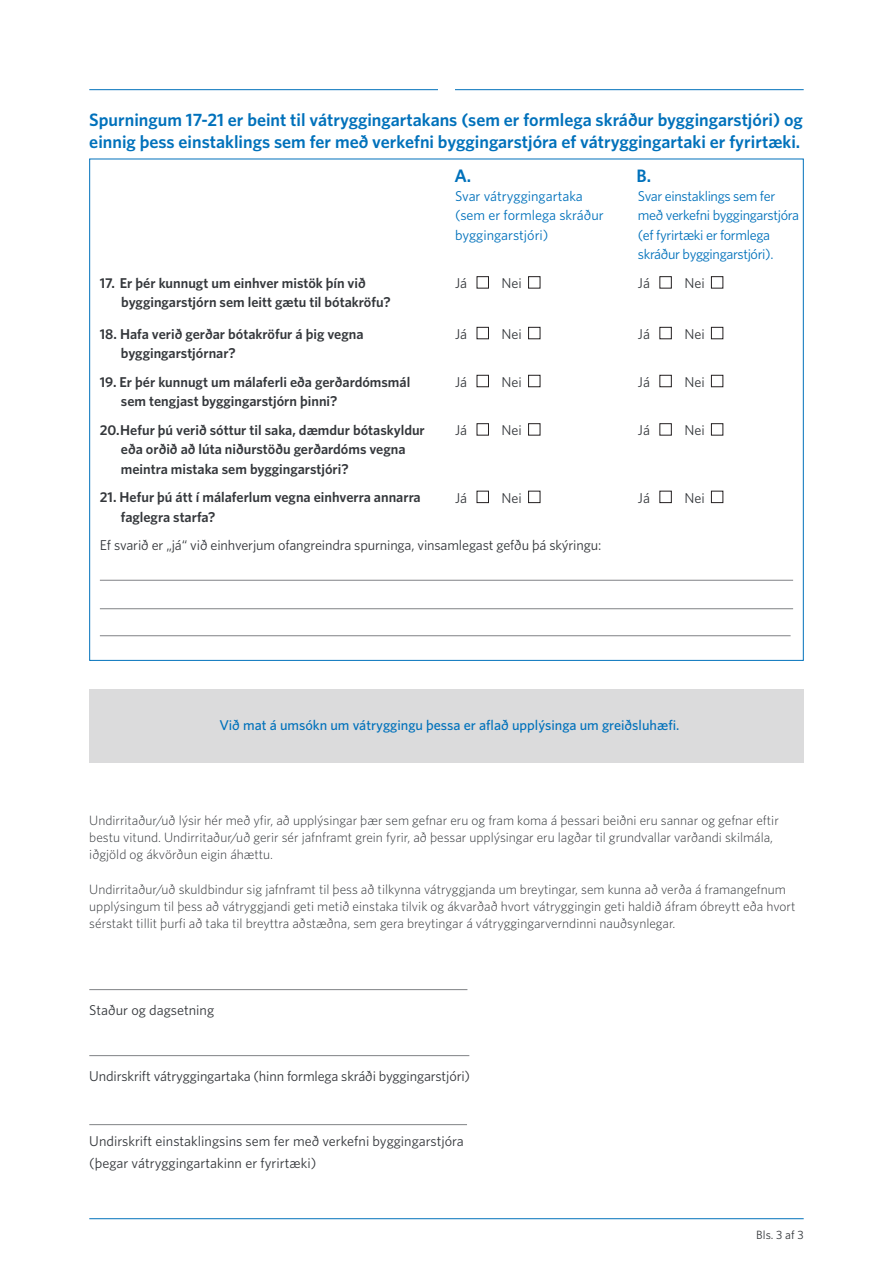
<style>
.page{position:relative;width:893px;height:1263px;background:#fff}
.page>*{position:absolute;margin:0;border:0;box-sizing:border-box;transform-origin:0 0}
.t1{font:600 18px/21.6px "Whitney";color:#0071bb}
.t2{font:600 14.25px/19.5px "Whitney";color:#34373b}
.t3{font:14.25px/22.5px "Whitney";letter-spacing:-.01em;color:#34373b}
.t4{font:14.25px/19.5px "Whitney";letter-spacing:-.025em;color:#0071bb}
.t5{font:500 14.25px "Whitney";color:#0071bb}
.t6{font:14.25px/19.5px "Whitney";color:#0071bb}
.t7{font:300 13.5px/17.2px "Whitney";color:#34373b}
.t8{font:12px "Whitney";color:#34373b}
</style>
<div class="page">
<hr style="left:89px;top:1218px;width:715px;height:1px;background:#0071bb">
<hr style="left:100px;top:580px;width:693px;height:1px;background:#808285">
<hr style="left:100px;top:608px;width:693px;height:1px;background:#808285">
<hr style="left:100px;top:635px;width:691px;height:1px;background:#808285">
<div style="left:711px;top:423px;width:12px;height:12px;border:1px solid #231f20"></div>
<div style="left:477px;top:423px;width:12px;height:12px;border:1px solid #231f20"></div>
<div style="left:528px;top:423px;width:12px;height:12px;border:1px solid #231f20"></div>
<div style="left:660px;top:491px;width:11px;height:12px;border:1px solid #231f20"></div>
<div style="left:711px;top:491px;width:12px;height:12px;border:1px solid #231f20"></div>
<div style="left:477px;top:491px;width:12px;height:12px;border:1px solid #231f20"></div>
<div style="left:528px;top:491px;width:12px;height:12px;border:1px solid #231f20"></div>
<div style="left:89px;top:689px;width:715px;height:73px;background:#dbdbdc"></div>
<hr style="left:89px;top:989px;width:378px;height:1px;background:#808285">
<hr style="left:89px;top:1055px;width:380px;height:1px;background:#808285">
<hr style="left:89px;top:1124px;width:378px;height:1px;background:#808285">
<div style="left:477px;top:276px;width:12px;height:12px;border:1px solid #231f20"></div>
<div style="left:528px;top:276px;width:12px;height:12px;border:1px solid #231f20"></div>
<div style="left:711px;top:276px;width:12px;height:12px;border:1px solid #231f20"></div>
<div style="left:477px;top:327px;width:12px;height:12px;border:1px solid #231f20"></div>
<div style="left:528px;top:327px;width:12px;height:12px;border:1px solid #231f20"></div>
<div style="left:660px;top:327px;width:11px;height:12px;border:1px solid #231f20"></div>
<div style="left:711px;top:327px;width:12px;height:12px;border:1px solid #231f20"></div>
<div style="left:477px;top:375px;width:12px;height:12px;border:1px solid #231f20"></div>
<div style="left:528px;top:375px;width:12px;height:12px;border:1px solid #231f20"></div>
<div style="left:660px;top:375px;width:11px;height:12px;border:1px solid #231f20"></div>
<div style="left:711px;top:375px;width:12px;height:12px;border:1px solid #231f20"></div>
<hr style="left:89px;top:89px;width:349px;height:1px;background:#0071bb">
<hr style="left:455px;top:89px;width:349px;height:1px;background:#0071bb">
<h1 class="t1" style="left:89px;top:109px;width:715px">Spurningum 17-21 er beint til vátryggingartakans (sem er formlega skráður byggingarstjóri) og einnig þess einstaklings sem fer með verkefni byggingarstjóra ef vátryggingartaki er fyrirtæki.</h1>
<p class="t2" style="left:121px;top:273px;width:271px;text-indent:-21px">17. Er þér kunnugt um einhver mistök þín við byggingarstjórn sem leitt gætu til bótakröfu?</p>
<p class="t2" style="left:121px;top:324px;width:244px;text-indent:-21px">18. Hafa verið gerðar bótakröfur á þig vegna byggingarstjórnar?</p>
<h1 class="t1" style="left:454px;top:165px;width:18px">A.</h1>
<h1 class="t1" style="left:637px;top:165px;width:16px">B.</h1>
<p class="t6" style="left:455px;top:186px;width:150px">Svar vátryggingartaka (sem er formlega skráður byggingarstjóri)</p>
<p class="t4" style="left:638px;top:186px;width:163px">Svar einstaklings sem fer með verkefni byggingarstjóra (ef fyrirtæki er formlega skráður byggingarstjóri).</p>
<p class="t3" style="left:455px;top:272px;width:14px">Já</p>
<p class="t3" style="left:502px;top:272px;width:22px">Nei</p>
<p class="t3" style="left:638px;top:272px;width:14px">Já</p>
<p class="t3" style="left:684px;top:272px;width:22px">Nei</p>
<p class="t3" style="left:455px;top:322px;width:14px">Já</p>
<p class="t3" style="left:502px;top:322px;width:22px">Nei</p>
<p class="t3" style="left:638px;top:322px;width:14px">Já</p>
<p class="t3" style="left:684px;top:322px;width:22px">Nei</p>
<p class="t2" style="left:121px;top:372px;width:291px;text-indent:-21px">19. Er þér kunnugt um málaferli eða gerðardómsmál sem tengjast byggingarstjórn þinni?</p>
<p class="t3" style="left:455px;top:370px;width:14px">Já</p>
<p class="t3" style="left:502px;top:370px;width:22px">Nei</p>
<p class="t3" style="left:638px;top:370px;width:14px">Já</p>
<p class="t3" style="left:684px;top:370px;width:22px">Nei</p>
<p class="t2" style="left:121px;top:420px;width:305px;text-indent:-21px">20. Hefur þú verið sóttur til saka, dæmdur bótaskyldur eða orðið að lúta niðurstöðu gerðardóms vegna meintra mistaka sem byggingarstjóri?</p>
<p class="t2" style="left:121px;top:487px;width:301px;text-indent:-21px">21. Hefur þú átt í málaferlum vegna einhverra annarra faglegra starfa?</p>
<p class="t3" style="left:100px;top:534px;width:503px">Ef svarið er „já“ við einhverjum ofangreindra spurninga, vinsamlegast gefðu þá skýringu:</p>
<p class="t3" style="left:455px;top:419px;width:14px">Já</p>
<p class="t3" style="left:502px;top:419px;width:22px">Nei</p>
<p class="t3" style="left:638px;top:419px;width:14px">Já</p>
<p class="t3" style="left:684px;top:419px;width:22px">Nei</p>
<p class="t3" style="left:455px;top:486px;width:14px">Já</p>
<p class="t3" style="left:502px;top:486px;width:22px">Nei</p>
<p class="t3" style="left:638px;top:486px;width:14px">Já</p>
<p class="t3" style="left:684px;top:486px;width:22px">Nei</p>
<p class="t5" style="left:220px;top:716px;width:461px">Við mat á umsókn um vátryggingu þessa er aflað upplýsinga um greiðsluhæfi.</p>
<p class="t7" style="left:89px;top:811px;width:691px">Undirritaður/uð lýsir hér með yfir, að upplýsingar þær sem gefnar eru og fram koma á þessari beiðni eru sannar og gefnar eftir bestu vitund. Undirritaður/uð gerir sér jafnframt grein fyrir, að þessar upplýsingar eru lagðar til grundvallar varðandi skilmála, iðgjöld og ákvörðun eigin áhættu.</p>
<p class="t7" style="left:89px;top:880px;width:708px">Undirritaður/uð skuldbindur sig jafnframt til þess að tilkynna vátryggjanda um breytingar, sem kunna að verða á framangefnum upplýsingum til þess að vátryggjandi geti metið einstaka tilvik og ákvarðað hvort vátryggingin geti haldið áfram óbreytt eða hvort sérstakt tillit þurfi að taka til breyttra aðstæðna, sem gera breytingar á vátryggingarverndinni nauðsynlegar.</p>
<p class="t3" style="left:89px;top:999px;width:126px">Staður og dagsetning</p>
<p class="t3" style="left:89px;top:1065px;width:382px">Undirskrift vátryggingartaka (hinn formlega skráði byggingarstjóri)</p>
<p class="t3" style="left:89px;top:1129px;width:376px">Undirskrift einstaklingsins sem fer með verkefni byggingarstjóra (þegar vátryggingartakinn er fyrirtæki)</p>
<p class="t8" style="left:756px;top:1227px;width:49px">Bls. 3 af 3</p>
</div>
